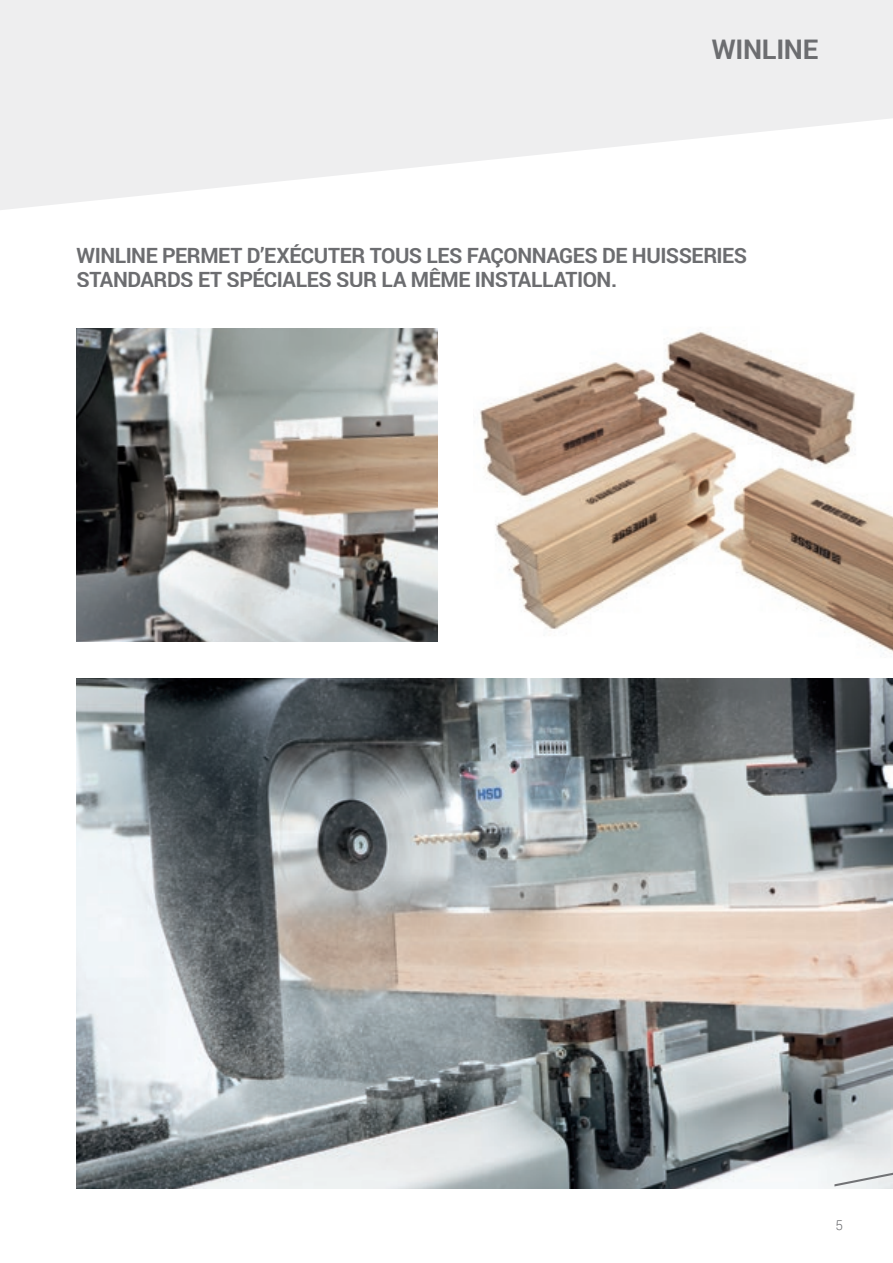
<style>
.page{position:relative;width:893px;height:1263px;background:#fff}
.page>*{position:absolute;margin:0;border:0;box-sizing:border-box;transform-origin:0 0}
.t1{font:700 27px "Roboto";letter-spacing:-.01em;color:#6c6d70}
.t2{font:700 21px/24px "Roboto";letter-spacing:-.02em;color:#6c6d70}
.t3{font:300 13.5px "Roboto";color:#6c6d70}
</style>
<div class="page">
<img style="left:77px;top:679px;width:816px;height:510px">
<svg style="left:0;top:0;width:893px;height:210px;fill:#eeeeef"></svg>
<img style="left:77px;top:329px;width:360px;height:312px">
<svg style="left:834px;top:1170px;width:59px;height:16px"></svg>
<img style="left:480px;top:331px;width:413px;height:323px">
<p class="t1" style="left:712px;top:30px;width:108px">WINLINE</p>
<p class="t2" style="left:77px;top:242px;width:672px">WINLINE PERMET D’EXÉCUTER TOUS LES FAÇONNAGES DE HUISSERIES<br>STANDARDS ET SPÉCIALES SUR LA MÊME INSTALLATION.</p>
<p class="t3" style="left:836px;top:1215px;width:9px">5</p>
</div>
